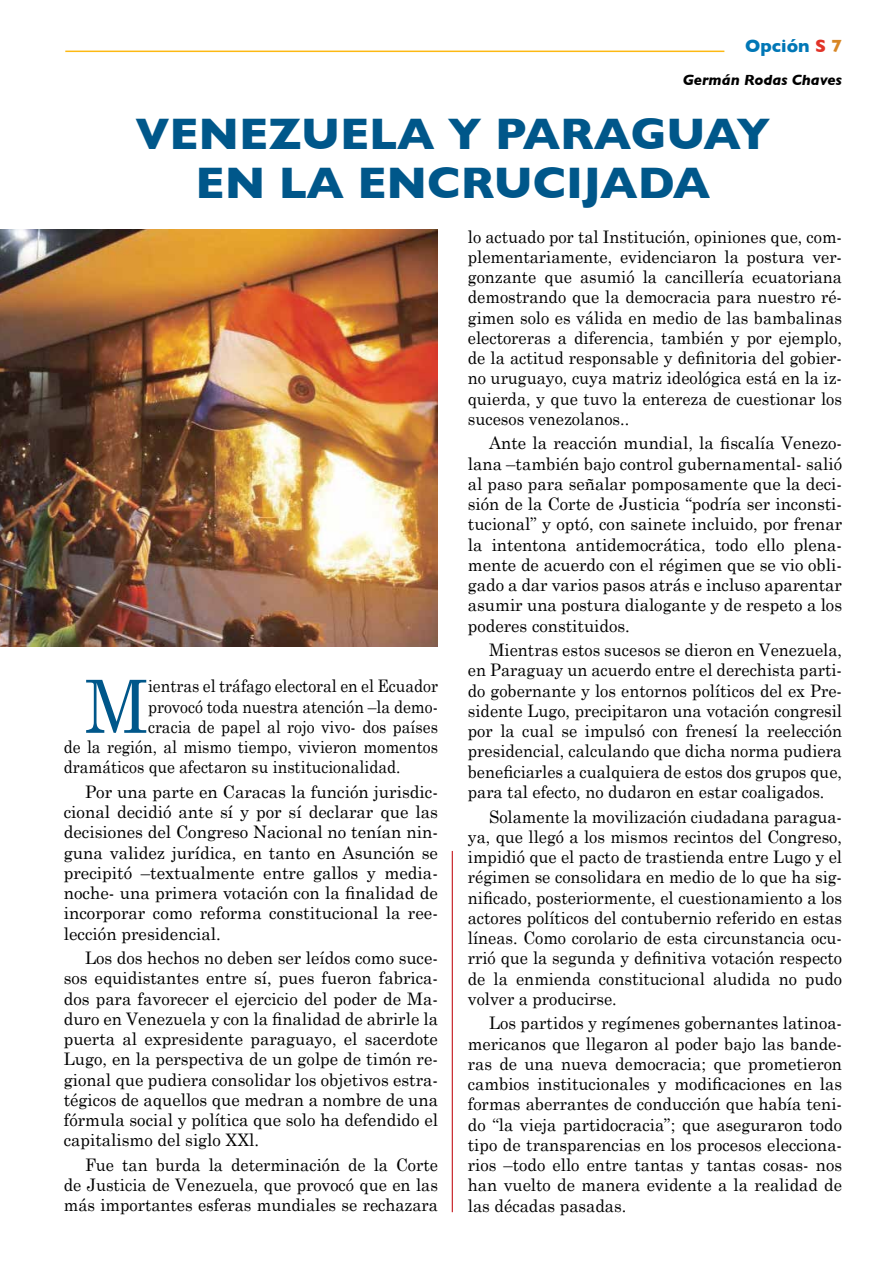
<style>
.page{position:relative;width:893px;height:1276px;background:#fff}
.page>*{position:absolute;margin:0;border:0;box-sizing:border-box;transform-origin:0 0}
.t1{font:73.35px "Century Schoolbook";color:#00578a;scale:.91 1}
.t2{font:700 45px/49.5px "Gill Sans";color:#00578a;text-align:center}
.t3{font:700 18px "Gill Sans";color:#0077b6}
.t4{font:17.25px/20.2px "Century Schoolbook";color:#000;text-align:justify;scale:.95 1}
.t5{font:17.25px/20.2px "Century Schoolbook";color:#000;text-align:justify}
.t6{font:17.25px/20.2px "Century Schoolbook";color:#000;text-align:justify;scale:.96 1}
.t7{font:17.25px "Century Schoolbook";color:#000;scale:.91 1}
.t8{font:italic 700 15px "Gill Sans";color:#000}
.s1{color:#e13328}
.s2{color:#d88624}
</style>
<div class="page">
<hr style="left:452px;top:851px;width:1px;height:361px;background:#c4161c">
<hr style="left:65px;top:51px;width:659px;height:1px;background:#fdb913">
<img style="left:0;top:230px;width:438px;height:416px">
<p class="t3" style="left:745px;top:32px;width:98px">Opción <span class="s1">S</span> <span class="s2">7</span></p>
<p class="t8" style="left:683px;top:71px;width:161px">Germán Rodas Chaves</p>
<h2 class="t2" style="left:135px;top:108px;width:636px">VENEZUELA Y PARAGUAY<br>EN LA ENCRUCIJADA</h2>
<h1 class="t1" style="left:85px;top:660px;width:71px">M</h1>
<p class="t7" style="left:148px;top:675px;width:320px">ientras el tráfago electoral en el Ecuador</p>
<p class="t7" style="left:148px;top:695px;width:320px">provocó toda nuestra atención –la demo-</p>
<p class="t7" style="left:148px;top:716px;width:320px">cracia de papel al rojo vivo- dos países</p>
<p class="t7" style="left:64px;top:736px;width:413px">de la región, al mismo tiempo, vivieron momentos</p>
<p class="t7" style="left:64px;top:756px;width:371px">dramáticos que afectaron su institucionalidad.</p>
<p class="t5" style="left:64px;top:781px;width:376px;text-indent:21px">Por una parte en Caracas la función jurisdic&shy;cional decidió ante sí y por sí declarar que las decisiones del Congreso Nacional no tenían nin&shy;guna validez jurídica, en tanto en Asunción se precipitó –textualmente entre gallos y media&shy;noche- una primera votación con la finalidad de incorporar como reforma constitucional la ree&shy;lección presidencial.</p>
<p class="t5" style="left:64px;top:947px;width:376px;text-indent:21px">Los dos hechos no deben ser leídos como suce&shy;sos equidistantes entre sí, pues fueron fabrica&shy;dos para favorecer el ejercicio del poder de Ma&shy;duro en Venezuela y con la finalidad de abrirle la puerta al expresidente paraguayo, el sacerdote Lugo, en la perspectiva de un golpe de timón re&shy;gional que pudiera consolidar los objetivos estra&shy;tégicos de aquellos que medran a nombre de una fórmula social y política que solo ha defendido el capitalismo del siglo XXl.</p>
<p class="t4" style="left:64px;top:1154px;width:395px;text-indent:21px">Fue tan burda la determinación de la Corte de Justicia de Venezuela, que provocó que en las más importantes esferas mundiales se rechazara</p>
<p class="t4" style="left:468px;top:226px;width:395px">lo actuado por tal Institución, opiniones que, com&shy;plementariamente, evidenciaron la postura ver&shy;gonzante que asumió la cancillería ecuatoriana demostrando que la democracia para nuestro ré&shy;gimen solo es válida en medio de las bambalinas electoreras a diferencia, también y por ejemplo, de la actitud responsable y definitoria del gobier&shy;no uruguayo, cuya matriz ideológica está en la iz&shy;quierda, y que tuvo la entereza de cuestionar los sucesos venezolanos..</p>
<p class="t5" style="left:468px;top:432px;width:376px;text-indent:21px">Ante la reacción mundial, la fiscalía Venezo&shy;lana –también bajo control gubernamental- salió al paso para señalar pomposamente que la deci&shy;sión de la Corte de Justicia “podría ser inconsti&shy;tucional” y optó, con sainete incluido, por frenar la intentona antidemocrática, todo ello plena&shy;mente de acuerdo con el régimen que se vio obli&shy;gado a dar varios pasos atrás e incluso aparentar asumir una postura dialogante y de respeto a los poderes constituidos.</p>
<p class="t4" style="left:468px;top:639px;width:395px;text-indent:21px">Mientras estos sucesos se dieron en Venezuela, en Paraguay un acuerdo entre el derechista parti&shy;do gobernante y los entornos políticos del ex Pre&shy;sidente Lugo, precipitaron una votación congresil por la cual se impulsó con frenesí la reelección presidencial, calculando que dicha norma pudiera beneficiarles a cualquiera de estos dos grupos que, para tal efecto, no dudaron en estar coaligados.</p>
<p class="t4" style="left:468px;top:805px;width:395px;text-indent:21px">Solamente la movilización ciudadana paragua&shy;ya, que llegó a los mismos recintos del Congreso, impidió que el pacto de trastienda entre Lugo y el régimen se consolidara en medio de lo que ha sig&shy;nificado, posteriormente, el cuestionamiento a los actores políticos del contubernio referido en estas líneas. Como corolario de esta circunstancia ocu&shy;rrió que la segunda y definitiva votación respecto de la enmienda constitucional aludida no pudo volver a producirse.</p>
<p class="t6" style="left:468px;top:1012px;width:391px;text-indent:21px">Los partidos y regímenes gobernantes latinoa&shy;mericanos que llegaron al poder bajo las bande&shy;ras de una nueva democracia; que prometieron cambios institucionales y modificaciones en las formas aberrantes de conducción que había teni&shy;do “la vieja partidocracia”; que aseguraron todo tipo de transparencias en los procesos elecciona&shy;rios –todo ello entre tantas y tantas cosas- nos han vuelto de manera evidente a la realidad de las décadas pasadas.</p>
</div>
